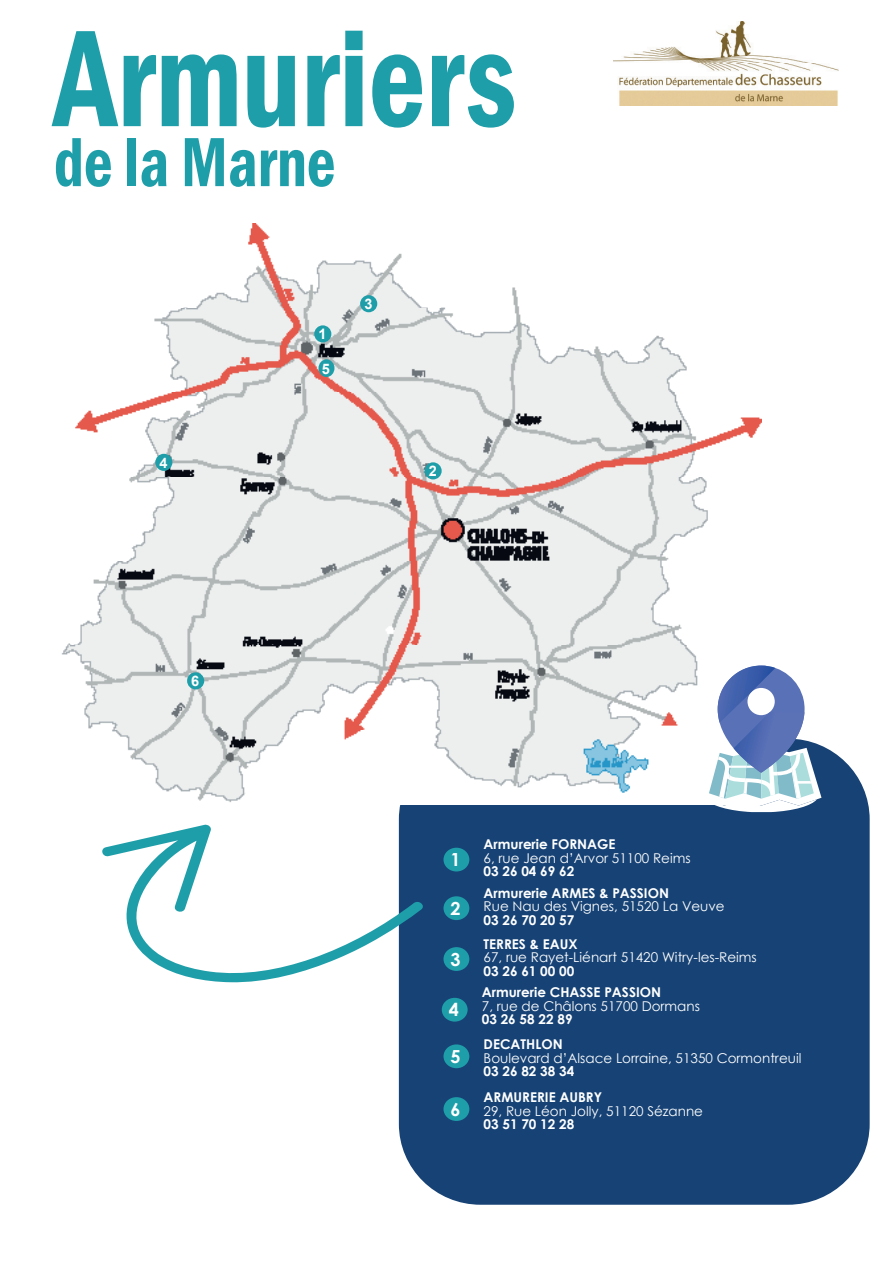
<style>
.page{position:relative;width:893px;height:1263px;background:#fff}
.page>*{position:absolute;margin:0;border:0;box-sizing:border-box;transform-origin:0 0}
.t1{font:600 condensed 142.5px "Franklin Gothic";color:#1e9ea9;scale:.87 1}
.t2{font:600 condensed 72px "Franklin Gothic";color:#1e9ea9;scale:.87 1}
.t3{font:700 18px "Century Gothic";color:#fff}
.t4{font:700 14.55px "Arial";color:#fff}
.t5{font:13.5px "Century Gothic";color:#fff}
.t6{font:700 13.5px "Century Gothic";color:#fff}
</style>
<div class="page">
<div style="left:399px;top:739px;width:471px;height:466px;background:#164275;border-radius:81px"></div>
<div style="left:443px;top:848px;width:26px;height:23px;background:#1e9ea9;border-radius:50%"></div>
<div style="left:443px;top:896px;width:26px;height:24px;background:#1e9ea9;border-radius:50%"></div>
<div style="left:443px;top:947px;width:26px;height:24px;background:#1e9ea9;border-radius:50%"></div>
<div style="left:442px;top:998px;width:26px;height:23px;background:#1e9ea9;border-radius:50%"></div>
<div style="left:443px;top:1044px;width:26px;height:24px;background:#1e9ea9;border-radius:50%"></div>
<div style="left:443px;top:1097px;width:26px;height:24px;background:#1e9ea9;border-radius:50%"></div>
<img style="left:61px;top:224px;width:700px;height:581px">
<div style="left:318px;top:359px;width:16px;height:18px;background:#1e9ea9;border-radius:50%"></div>
<div style="left:425px;top:462px;width:17px;height:17px;background:#1e9ea9;border-radius:50%"></div>
<div style="left:360px;top:295px;width:17px;height:17px;background:#1e9ea9;border-radius:50%"></div>
<div style="left:155px;top:454px;width:17px;height:17px;background:#1e9ea9;border-radius:50%"></div>
<div style="left:314px;top:325px;width:17px;height:17px;background:#1e9ea9;border-radius:50%"></div>
<svg style="left:701px;top:665px;width:120px;height:147px"></svg>
<svg style="left:102px;top:824px;width:321px;height:159px"></svg>
<img style="left:613px;top:21px;width:226px;height:84px">
<div style="left:187px;top:672px;width:17px;height:17px;background:#1e9ea9;border-radius:50%"></div>
<h1 class="t1" style="left:54px;top:-17px;width:533px">Armuriers</h1>
<h2 class="t2" style="left:54px;top:114px;width:325px">de la Marne</h2>
<p class="t4" style="left:160px;top:452px;width:10px">4</p>
<p class="t4" style="left:191px;top:671px;width:10px">6</p>
<p class="t4" style="left:318px;top:324px;width:10px">1</p>
<p class="t4" style="left:322px;top:359px;width:10px">5</p>
<p class="t4" style="left:364px;top:294px;width:10px">3</p>
<p class="t4" style="left:429px;top:461px;width:10px">2</p>
<h3 class="t3" style="left:450px;top:846px;width:12px">1</h3>
<h3 class="t3" style="left:450px;top:895px;width:12px">2</h3>
<h3 class="t3" style="left:450px;top:945px;width:12px">3</h3>
<h3 class="t3" style="left:449px;top:996px;width:12px">4</h3>
<h3 class="t3" style="left:450px;top:1043px;width:12px">5</h3>
<h3 class="t3" style="left:450px;top:1095px;width:12px">6</h3>
<p class="t6" style="left:484px;top:834px;width:134px">Armurerie FORNAGE</p>
<p class="t5" style="left:484px;top:848px;width:209px">6, rue Jean d’Arvor 51100 Reims</p>
<p class="t6" style="left:484px;top:861px;width:92px">03 26 04 69 62</p>
<p class="t6" style="left:484px;top:883px;width:187px">Armurerie ARMES &amp; PASSION</p>
<p class="t5" style="left:484px;top:897px;width:243px">Rue Nau des Vignes, 51520 La Veuve</p>
<p class="t6" style="left:484px;top:910px;width:92px">03 26 70 20 57</p>
<p class="t6" style="left:484px;top:933px;width:95px">TERRES &amp; EAUX</p>
<p class="t5" style="left:484px;top:948px;width:275px">67, rue Rayet-Liénart 51420 Witry-les-Reims</p>
<p class="t6" style="left:484px;top:960px;width:92px">03 26 61 00 00</p>
<p class="t6" style="left:482px;top:982px;width:181px">Armurerie CHASSE PASSION</p>
<p class="t5" style="left:482px;top:996px;width:220px">7, rue de Châlons 51700 Dormans</p>
<p class="t6" style="left:482px;top:1009px;width:92px">03 26 58 22 89</p>
<p class="t6" style="left:484px;top:1034px;width:81px">DECATHLON</p>
<p class="t5" style="left:484px;top:1048px;width:319px">Boulevard d’Alsace Lorraine, 51350 Cormontreuil</p>
<p class="t6" style="left:484px;top:1061px;width:92px">03 26 82 38 34</p>
<p class="t6" style="left:484px;top:1087px;width:120px">ARMURERIE AUBRY</p>
<p class="t5" style="left:484px;top:1101px;width:221px">29, Rue Léon Jolly, 51120 Sézanne</p>
<p class="t6" style="left:484px;top:1114px;width:92px">03 51 70 12 28</p>
</div>
